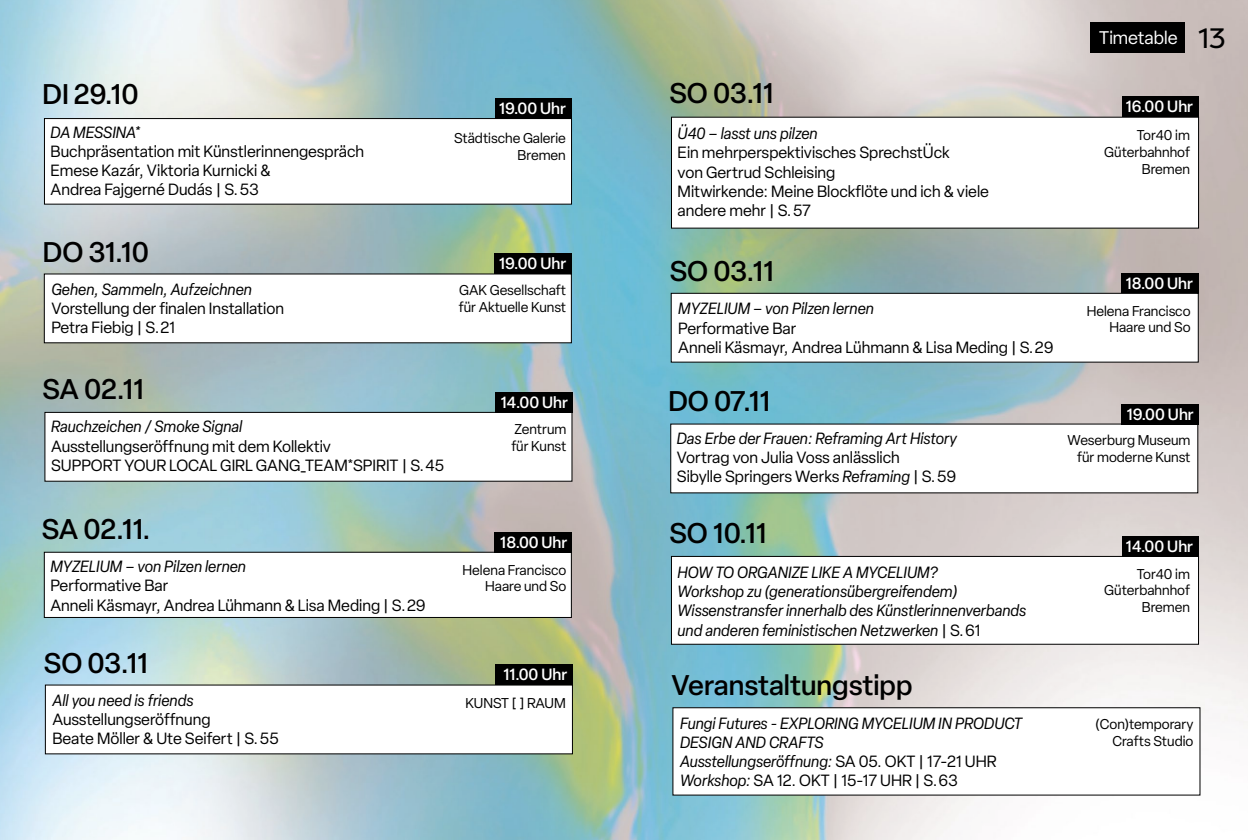
<style>
.page{position:relative;width:1248px;height:840px;background:#fff}
.page>*{position:absolute;margin:0;border:0;box-sizing:border-box;transform-origin:0 0}
.t1{font:500 28px "Elza";color:#000}
.t2{font:18px "Elza";color:#fff}
.t3{font:16px/19.2px "Elza";color:#000}
.t4{font:italic 16px/19.2px "Elza";color:#000}
.t5{font:500 16px "Elza";color:#fff}
.t6{font:14px/16.8px "Elza";color:#000;text-align:right}
.s1{font-family:"Filson Pro";font-size:28px;color:#000}
.s2{font-style:italic}
.s3{font-style:normal}
</style>
<div class="page">
<img style="left:0;top:0;width:1247px;height:839px">
<div style="left:1089px;top:23px;width:95px;height:30px;background:#000"></div>
<div style="left:44px;top:118px;width:528px;height:86px;background:#fff;border:1px solid #000"></div>
<div style="left:495px;top:98px;width:77px;height:20px;background:#000"></div>
<div style="left:44px;top:273px;width:528px;height:70px;background:#fff"></div>
<div style="left:494px;top:253px;width:78px;height:21px;background:#000"></div>
<div style="left:44px;top:411px;width:528px;height:70px;background:#fff;border:1px solid #000"></div>
<div style="left:495px;top:392px;width:77px;height:20px;background:#000"></div>
<div style="left:45px;top:684px;width:528px;height:70px;background:#fff"></div>
<div style="left:495px;top:664px;width:78px;height:20px;background:#000"></div>
<div style="left:44px;top:551px;width:528px;height:66px;background:#fff;border:1px solid #000"></div>
<div style="left:494px;top:532px;width:78px;height:20px;background:#000"></div>
<div style="left:1121px;top:273px;width:77px;height:20px;background:#000"></div>
<div style="left:670px;top:292px;width:528px;height:70px;background:#fff;border:1px solid #000"></div>
<div style="left:671px;top:555px;width:527px;height:89px;background:#fff;border:1px solid #000"></div>
<div style="left:671px;top:117px;width:527px;height:111px;background:#fff"></div>
<div style="left:1122px;top:96px;width:76px;height:21px;background:#000"></div>
<div style="left:1122px;top:536px;width:76px;height:20px;background:#000"></div>
<div style="left:670px;top:423px;width:528px;height:70px;background:#fff"></div>
<div style="left:1120px;top:404px;width:78px;height:20px;background:#000"></div>
<div style="left:672px;top:706px;width:528px;height:89px;background:#fff"></div>
<p class="t2" style="left:1099px;top:26px;width:128px">Timetable <span class="s1">13</span></p>
<h1 class="t1" style="left:43px;top:75px;width:98px">DI 29.10</h1>
<p class="t5" style="left:499px;top:97px;width:68px">19.00 Uhr</p>
<h1 class="t1" style="left:669px;top:74px;width:106px">SO 03.11</h1>
<p class="t5" style="left:1125px;top:96px;width:69px">16.00 Uhr</p>
<p class="t4" style="left:51px;top:122px;width:92px">DA MESSINA*</p>
<p class="t3" style="left:51px;top:142px;width:315px">Buchpräsentation mit Künstlerinnengespräch<br>Emese Kazár, Viktoria Kurnicki &amp;<br>Andrea Fajgerné Dudás | S. 53</p>
<p class="t6" style="left:454px;top:129px;width:113px">Städtische Galerie<br>Bremen</p>
<p class="t4" style="left:677px;top:124px;width:142px">Ü40 – lasst uns pilzen</p>
<p class="t3" style="left:677px;top:143px;width:313px">Ein mehrperspektivisches SprechstÜck<br>von Gertrud Schleising<br>Mitwirkende: Meine Blockflöte und ich &amp; viele andere mehr | S. 57</p>
<p class="t6" style="left:1104px;top:126px;width:87px">Tor40 im<br>Güterbahnhof<br>Bremen</p>
<h1 class="t1" style="left:43px;top:232px;width:108px">DO 31.10</h1>
<p class="t4" style="left:51px;top:279px;width:202px">Gehen, Sammeln, Aufzeichnen</p>
<p class="t3" style="left:51px;top:299px;width:234px">Vorstellung der finalen Installation<br>Petra Fiebig | S. 21</p>
<p class="t5" style="left:499px;top:252px;width:68px">19.00 Uhr</p>
<p class="t6" style="left:459px;top:282px;width:109px;text-align:left">GAK Gesellschaft für Aktuelle Kunst</p>
<h1 class="t1" style="left:669px;top:252px;width:106px">SO 03.11</h1>
<p class="t4" style="left:678px;top:299px;width:197px">MYZELIUM – von Pilzen lernen</p>
<p class="t3" style="left:678px;top:318px;width:377px">Performative Bar<br>Anneli Käsmayr, Andrea Lühmann &amp; Lisa Meding | S. 29</p>
<p class="t5" style="left:1125px;top:272px;width:69px">18.00 Uhr</p>
<p class="t6" style="left:1086px;top:302px;width:105px">Helena Francisco<br>Haare und So</p>
<h1 class="t1" style="left:43px;top:370px;width:103px">SA 02.11</h1>
<p class="t4" style="left:51px;top:416px;width:193px">Rauchzeichen / Smoke Signal</p>
<p class="t3" style="left:51px;top:436px;width:395px">Ausstellungseröffnung mit dem Kollektiv<br>SUPPORT YOUR LOCAL GIRL GANG_TEAM*SPIRIT | S. 45</p>
<p class="t5" style="left:501px;top:391px;width:69px">14.00 Uhr</p>
<p class="t6" style="left:511px;top:420px;width:57px;text-align:left">Zentrum für Kunst</p>
<h1 class="t1" style="left:668px;top:381px;width:104px">DO 07.11</h1>
<p class="t4" style="left:676px;top:428px;width:282px">Das Erbe der Frauen: Reframing Art History</p>
<p class="t3" style="left:676px;top:447px;width:281px">Vortrag von Julia Voss anlässlich<br>Sibylle Springers Werks <span class="s2">Reframing</span> | S. 59</p>
<p class="t5" style="left:1126px;top:403px;width:68px">19.00 Uhr</p>
<p class="t6" style="left:1067px;top:432px;width:124px">Weserburg Museum für moderne Kunst</p>
<h1 class="t1" style="left:42px;top:509px;width:110px">SA 02.11.</h1>
<p class="t5" style="left:500px;top:531px;width:69px">18.00 Uhr</p>
<h1 class="t1" style="left:669px;top:513px;width:99px">SO 10.11</h1>
<p class="t5" style="left:1125px;top:535px;width:69px">14.00 Uhr</p>
<p class="t4" style="left:50px;top:556px;width:197px">MYZELIUM – von Pilzen lernen</p>
<p class="t3" style="left:50px;top:576px;width:377px">Performative Bar<br>Anneli Käsmayr, Andrea Lühmann &amp; Lisa Meding | S. 29</p>
<p class="t6" style="left:462px;top:561px;width:105px">Helena Francisco<br>Haare und So</p>
<p class="t4" style="left:677px;top:562px;width:350px">HOW TO ORGANIZE LIKE A MYCELIUM?<br>Workshop zu (generationsübergreifendem)<br>Wissenstransfer innerhalb des Künstlerinnenverbands und anderen feministischen Netzwerken <span class="s3">| S. 61</span></p>
<p class="t6" style="left:1104px;top:565px;width:87px">Tor40 im<br>Güterbahnhof<br>Bremen</p>
<h1 class="t1" style="left:44px;top:643px;width:106px">SO 03.11</h1>
<p class="t4" style="left:52px;top:690px;width:143px">All you need is friends</p>
<p class="t3" style="left:52px;top:709px;width:228px">Ausstellungseröffnung<br>Beate Möller &amp; Ute Seifert | S. 55</p>
<p class="t5" style="left:503px;top:663px;width:65px">11.00 Uhr</p>
<p class="t6" style="left:465px;top:694px;width:102px">KUNST [ ] RAUM</p>
<h1 class="t1" style="left:671px;top:666px;width:242px">Veranstaltungstipp</h1>
<p class="t4" style="left:680px;top:713px;width:343px">Fungi Futures - EXPLORING MYCELIUM IN PRODUCT DESIGN AND CRAFTS<br>Ausstellungseröffnung: <span class="s3">SA 05. OKT | 17-21 UHR </span>Workshop: <span class="s3">SA 12. OKT | 15-17 UHR | S. 63</span></p>
<p class="t6" style="left:1095px;top:715px;width:99px">(Con)temporary<br>Crafts Studio</p>
</div>
